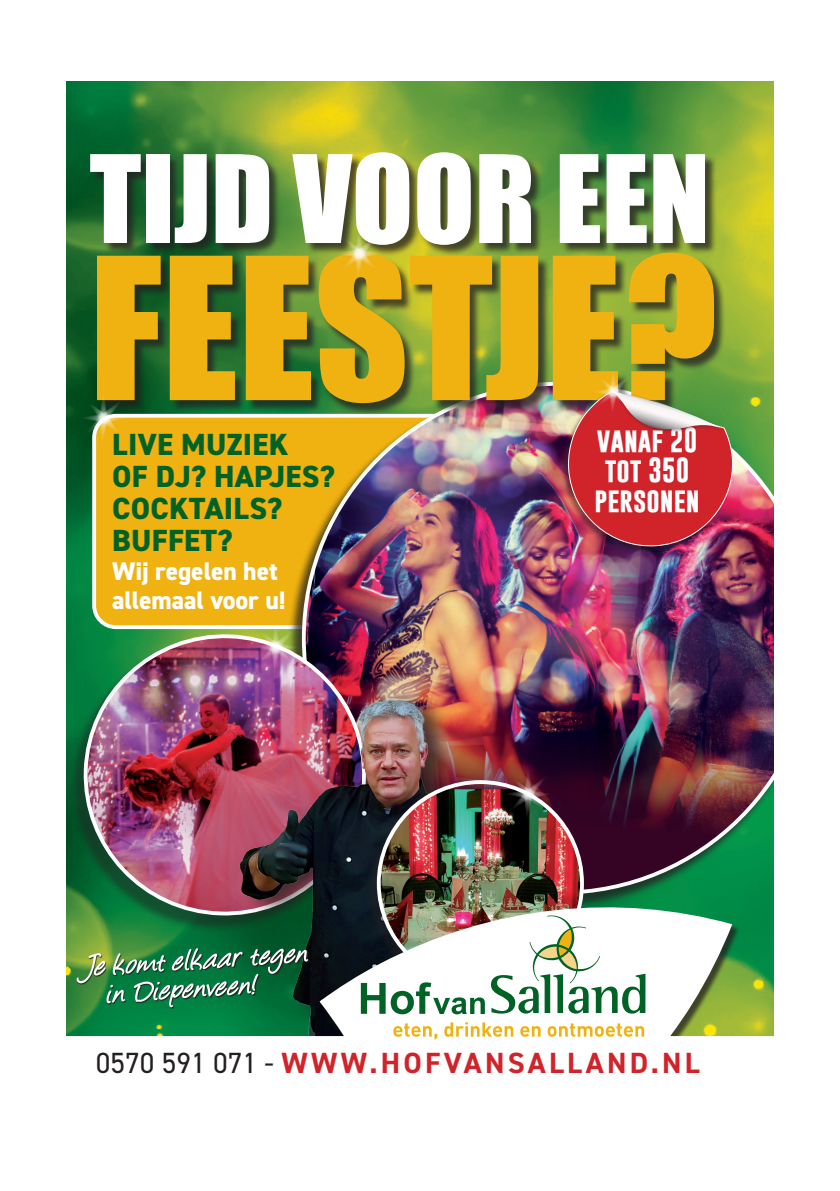
<style>
.page{position:relative;width:840px;height:1191px;background:#fff}
.page>*{position:absolute;margin:0;border:0;box-sizing:border-box;transform-origin:0 0}
.t1{font:182.6px "Impact";color:#efb211}
.t2{font:112.4px "Impact";color:#fff}
.t3{font:800 30.6px/32px "DIN2014";letter-spacing:.01em;color:#006224}
.t4{font:700 29.2px "DIN2014";letter-spacing:.11em;color:#d1232a}
.t5{font:800 25.6px/29.4px "DIN2014";color:#fff}
.t6{font:700 25.2px/30.2px "Gobold";color:#fff;text-align:center}
.s1{font-weight:400;color:#231f20}
</style>
<div class="page">
<img style="left:67px;top:81px;width:705px;height:811px">
<div style="left:94px;top:416px;width:366px;height:211px;background:#efb211;border-radius:22px"></div>
<div style="left:92px;top:414px;width:370px;height:215px;border:4px solid #fff;border-radius:22px"></div>
<img style="left:302px;top:382px;width:470px;height:510px">
<div style="left:69px;top:638px;width:294px;height:294px;background:#231f20;opacity:.5"></div>
<img style="left:79px;top:629px;width:291px;height:263px">
<div style="left:239px;top:690px;width:310px;height:392px;background:#231f20;opacity:.75"></div>
<img style="left:235px;top:694px;width:285px;height:198px">
<div style="left:91px;top:154px;width:634px;height:262px;background:#231f20;opacity:.75"></div>
<div style="left:561px;top:391px;width:171px;height:161px;background:#231f20;opacity:.4"></div>
<div style="left:366px;top:783px;width:216px;height:215px;background:#231f20;opacity:.5"></div>
<img style="left:378px;top:789px;width:203px;height:103px">
<svg style="left:67px;top:892px;width:705px;height:190px"></svg>
<svg style="left:490px;top:914px;width:155px;height:99px"></svg>
<svg style="left:360px;top:982px;width:124px;height:32px"></svg>
<svg style="left:393px;top:1022px;width:250px;height:18px"></svg>
<svg style="left:77px;top:948px;width:232px;height:61px"></svg>
<svg style="left:76px;top:948px;width:232px;height:59px;background:#3c8657"></svg>
<svg style="left:251px;top:619px;width:50px;height:55px"></svg>
<img style="left:566px;top:366px;width:169px;height:183px">
<img style="left:503px;top:765px;width:50px;height:56px">
<svg style="left:334px;top:225px;width:50px;height:56px;background:#707638"></svg>
<svg style="left:78px;top:389px;width:51px;height:56px"></svg>
<h2 class="t2" style="left:89px;top:112px;width:621px">TIJD VOOR EEN</h2>
<h1 class="t1" style="left:89px;top:187px;width:629px">FEESTJE?</h1>
<p class="t6" style="left:594px;top:424px;width:106px">VANAF 20<br>TOT 350<br>PERSONEN</p>
<p class="t3" style="left:112px;top:428px;width:224px">LIVE MUZIEK<br>OF DJ? HAPJES?<br>COCKTAILS?<br>BUFFET?</p>
<p class="t5" style="left:112px;top:556px;width:175px">Wij regelen het allemaal voor u!</p>
<p class="t4" style="left:96px;top:1044px;width:605px"><span class="s1">0570 591 071 -</span> WWW.HOFVANSALLAND.NL</p>
</div>
